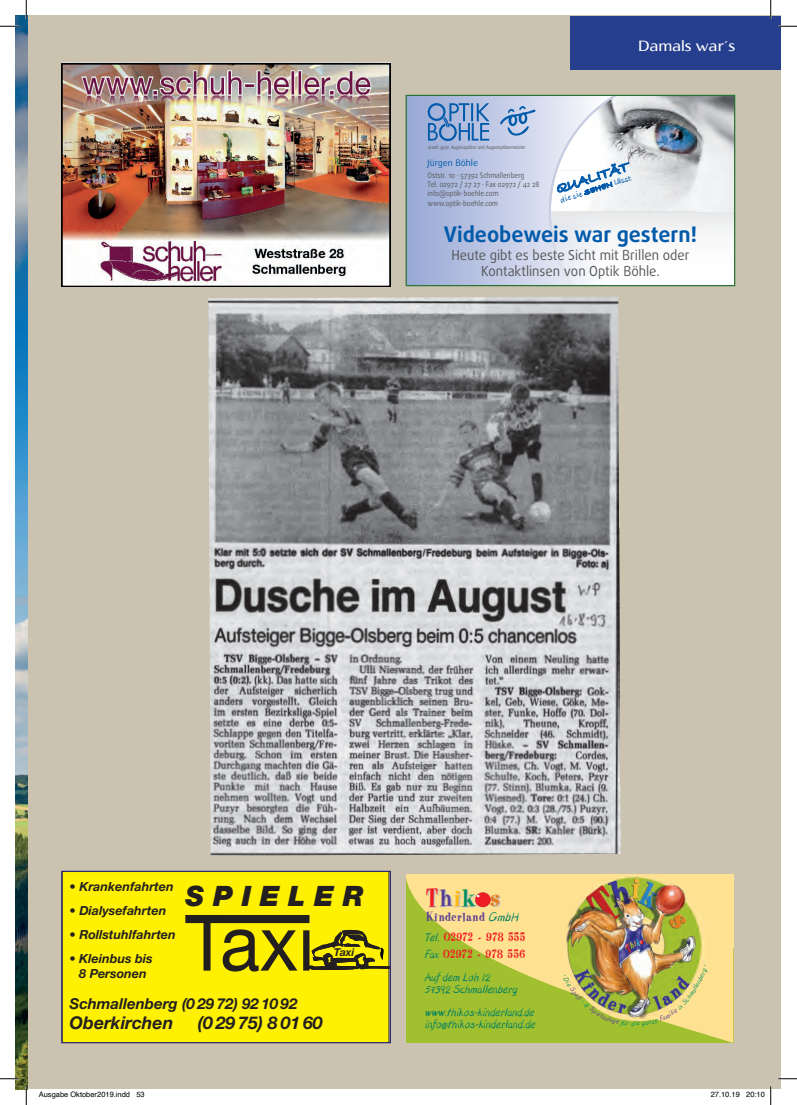
<style>
.page{position:relative;width:797px;height:1105px;background:#fff}
.page>*{position:absolute;margin:0;border:0;box-sizing:border-box;transform-origin:0 0}
.t1{font:28.12px "Helvetica Neue Black Italic+WRWSAJ";letter-spacing:.31em;color:#231f20}
.t2{font:27px "Heatwave";color:#ee1d23}
.t3{font:700 21.38px "Daxline Pro";color:#015aaa}
.t4{font:17.62px "Helvetica Neue Bold Italic+SWCIZG";color:#231f20}
.t5{font:15.12px "Helvetica Neue Bold Italic+SWCIZG";color:#231f20}
.t6{font:15px "Florentia";color:#fff}
.t7{font:14.88px "Bradley Hand ITCTT Bold";color:#015aaa}
.t8{font:13.88px/15.1px "Daxline Pro";color:#57585a;text-align:center;scale:.95 1}
.t9{font:13.5px "Heatwave";letter-spacing:.045em;color:#583e93}
.t10{font:italic 12.5px/12px "Postcard";color:#017f60}
.t11{font:12.5px/15.1px "Helvetica Neue Bold Italic+SWCIZG";color:#231f20;text-align:center}
.t12{font:12.5px/17px "Heatwave";letter-spacing:.055em;color:#ee1d23}
.t13{font:10.88px "Helvetica Neue Bold Italic+SWCIZG";color:#231f20}
.t14{font:9px "Daxline Pro";color:#015aaa}
.t15{font:8.38px "Bradley Hand ITCTT Bold";color:#015aaa}
.t16{font:7.5px/9.4px "Daxline Pro";color:#57585a;scale:.9 1}
.t17{font:7.5px "Helvetica";color:#000}
.t18{font:5px "Daxline Pro";color:#57585a;scale:.85 1}
.s1{color:#583e93}
.s2{color:#fcb814}
.s3{color:#008e5d}
.s4{color:#e07e26}
.s5{font-family:"Postcard";font-style:italic;color:#017f60}
</style>
<div class="page">
<div style="left:25px;top:16px;width:755px;height:1073px;background:#cbc3af"></div>
<div style="left:570px;top:17px;width:211px;height:53px;background:#253f8e"></div>
<img style="left:16px;top:27px;width:11px;height:1051px">
<svg style="left:406px;top:874px;width:327px;height:169px;background:#cdcf5e"></svg>
<div style="left:475px;top:892px;width:15px;height:15px;background:#ee1d23;border-radius:50%"></div>
<svg style="left:63px;top:873px;width:326px;height:168px;background:#ede003"></svg>
<div style="left:61px;top:871px;width:330px;height:172px;border:1px solid #2c2a6e"></div>
<img style="left:62px;top:63px;width:329px;height:223px">
<svg style="left:407px;top:97px;width:142px;height:187px;background:#b8c3e2"></svg>
<img style="left:617px;top:211px;width:116px;height:73px">
<img style="left:617px;top:97px;width:81px;height:73px">
<img style="left:698px;top:97px;width:35px;height:114px">
<img style="left:617px;top:170px;width:81px;height:41px">
<img style="left:549px;top:97px;width:68px;height:187px">
<svg style="left:555px;top:162px;width:74px;height:33px;background:#c6d9ea"></svg>
<svg style="left:427px;top:103px;width:62px;height:38px;background:#769bcd"></svg>
<svg style="left:500px;top:106px;width:36px;height:34px"></svg>
<div style="left:405px;top:95px;width:330px;height:191px;border:1px solid #297439"></div>
<img style="left:208px;top:297px;width:412px;height:559px">
<svg style="left:778px;top:25px;width:19px;height:2px"></svg>
<svg style="left:778px;top:1078px;width:19px;height:1px"></svg>
<svg style="left:0;top:0;width:27px;height:27px"></svg>
<svg style="left:0;top:1078px;width:27px;height:27px"></svg>
<svg style="left:770px;top:0;width:1px;height:19px"></svg>
<svg style="left:770px;top:1086px;width:1px;height:19px"></svg>
<img style="left:563px;top:874px;width:149px;height:153px">
<p class="t18" style="left:428px;top:144px;width:117px">staatl. gepr. Augenoptiker und Augenoptikermeister</p>
<h3 class="t6" style="left:638px;top:36px;width:98px">Damals war´s</h3>
<p class="t14" style="left:427px;top:157px;width:52px">Jürgen Böhle</p>
<p class="t16" style="left:427px;top:170px;width:126px">Oststr. 10 · 57392 Schmallenberg<br>Tel. 02972 / 27 27 · Fax 02972 / 42 28 info@optik-boehle.com www.optik-boehle.com</p>
<h3 class="t7" style="left:554px;top:181px;width:77px;rotate:-18deg">QUALITÄT</h3>
<p class="t15" style="left:559px;top:196px;width:76px;rotate:-18deg">die sie SEHEN lässt</p>
<h3 class="t3" style="left:444px;top:220px;width:255px">Videobeweis war gestern!</h3>
<h3 class="t8" style="left:451px;top:248px;width:252px">Heute gibt es beste Sicht mit Brillen oder<br>Kontaktlinsen von Optik Böhle.</h3>
<h3 class="t11" style="left:70px;top:879px;width:106px">• Krankenfahrten</h3>
<h3 class="t11" style="left:70px;top:903px;width:98px">• Dialysefahrten</h3>
<h3 class="t11" style="left:70px;top:927px;width:108px">• Rollstuhlfahrten</h3>
<h3 class="t11" style="left:70px;top:951px;width:84px">• Kleinbus bis<br>8 Personen</h3>
<h3 class="t5" style="left:70px;top:994px;width:229px">Schmallenberg (0 29 72) 92 10 92</h3>
<h3 class="t4" style="left:70px;top:1012px;width:105px">Oberkirchen</h3>
<h3 class="t4" style="left:198px;top:1012px;width:126px">(0 29 75) 8 01 60</h3>
<h1 class="t1" style="left:186px;top:879px;width:179px">SPIELER</h1>
<h3 class="t13" style="left:334px;top:946px;width:22px">Taxi</h3>
<h2 class="t2" style="left:426px;top:881px;width:75px">T<span class="s1">h</span><span class="s2">i</span><span class="s3">k</span> <span class="s4">s</span></h2>
<h3 class="t9" style="left:426px;top:909px;width:94px">Kinderland <span class="s5">GmbH</span></h3>
<h3 class="t12" style="left:425px;top:928px;width:101px"><span class="s5">Tel.</span> 02972 - 978 555<br><span class="s5">Fax</span> 02972 - 978 556</h3>
<h3 class="t10" style="left:425px;top:971px;width:94px">Auf dem Loh 12<br>5-7392 Schmallenberg</h3>
<h3 class="t10" style="left:425px;top:1006px;width:112px">www.thikos-kinderland.de info@thikos-kinderland.de</h3>
<p class="t17" style="left:39px;top:1089px;width:107px">Ausgabe Oktober2019.indd 53</p>
<p class="t17" style="left:710px;top:1089px;width:56px">27.10.19 20:10</p>
</div>
